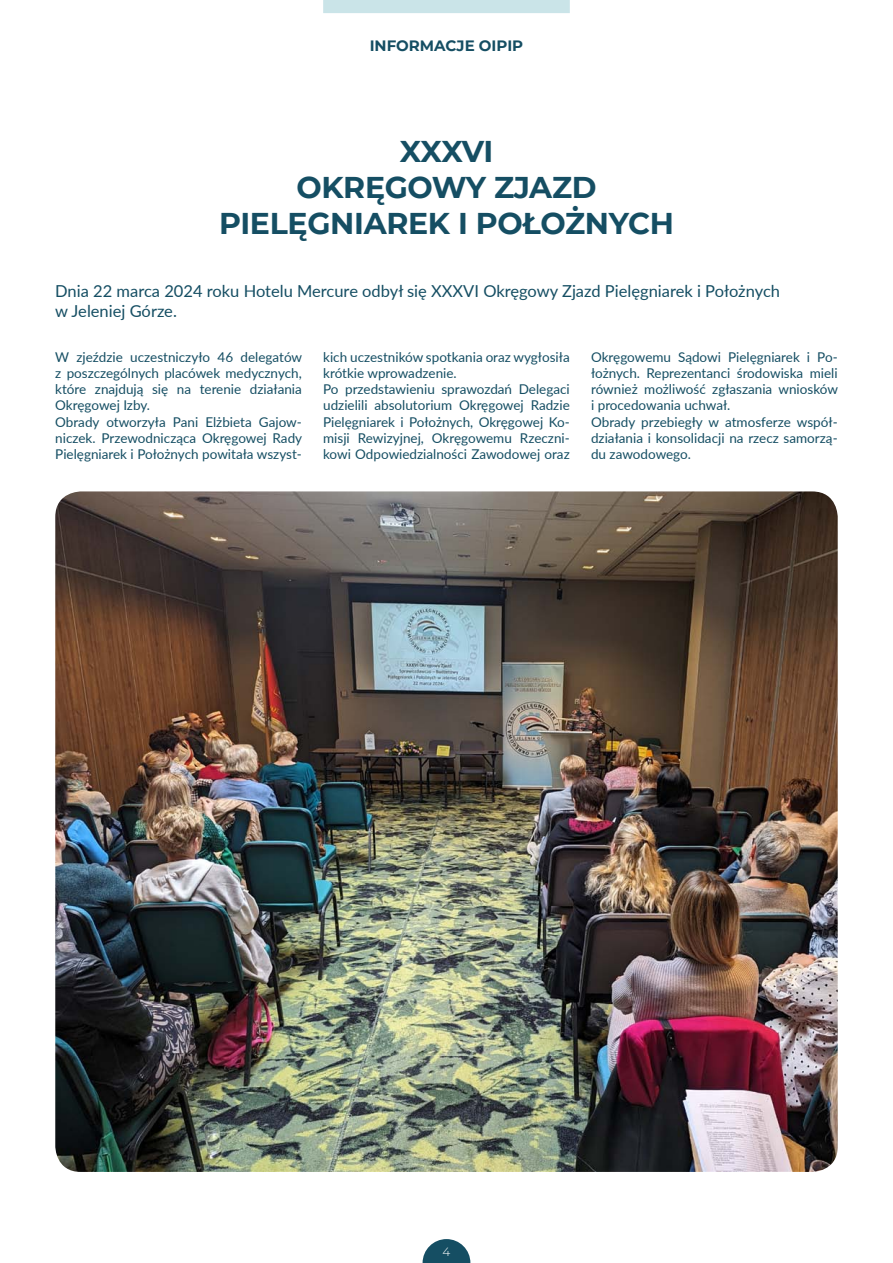
<style>
.page{position:relative;width:893px;height:1263px;background:#fff}
.page>*{position:absolute;margin:0;border:0;box-sizing:border-box;transform-origin:0 0}
.t1{font:700 30px/36px "Montserrat";letter-spacing:-.01em;color:#154e63;text-align:center}
.t2{font:16.5px/19.8px "Lato";color:#154e63}
.t3{font:700 15px "Montserrat";color:#154e63}
.t4{font:13.5px/16.2px "Lato";color:#154e63}
.t5{font:300 12px "Montserrat";color:#fff}
</style>
<div class="page">
<img style="left:55px;top:491px;width:783px;height:681px">
<div style="left:323px;top:0;width:247px;height:13px;background:#cae4e8"></div>
<svg style="left:423px;top:1239px;width:47px;height:24px"></svg>
<p class="t3" style="left:370px;top:35px;width:131px">I NFORMACJE OIPIP</p>
<h1 class="t1" style="left:219px;top:132px;width:456px">XXXVI<br>OKRĘGOWY ZJAZD<br>PIE LĘGNIARE K I POŁOŻNYCH</h1>
<p class="t2" style="left:55px;top:280px;width:726px">Dnia 22 marca 2024 roku Hotelu Mercure odbył się XXXVI Okręgowy Zjazd Pielęgniarek i Położnych w Jeleniej Górze.</p>
<p class="t4" style="left:55px;top:348px;width:248px">W zjeździe uczestniczyło 46 delegatów z poszczególnych placówek medycznych, które znajdują się na terenie działania Okręgowej Izby.<br>Obrady otworzyła Pani Elżbieta Gajow&shy;niczek. Przewodnicząca Okręgowej Rady Pielęgniarek i Położnych powitała wszyst-</p>
<p class="t4" style="left:323px;top:348px;width:248px">kich uczestników spotkania oraz wygłosiła krótkie wprowadzenie.<br>Po przedstawieniu sprawozdań Delegaci udzielili absolutorium Okręgowej Radzie Pielęgniarek i Położnych, Okręgowej Ko&shy;misji Rewizyjnej, Okręgowemu Rzeczni&shy;kowi Odpowiedzialności Zawodowej oraz</p>
<p class="t4" style="left:591px;top:348px;width:248px">Okręgowemu Sądowi Pielęgniarek i Po&shy;łożnych. Reprezentanci środowiska mieli również możliwość zgłaszania wniosków i procedowania uchwał.<br>Obrady przebiegły w atmosferze współ&shy;działania i konsolidacji na rzecz samorzą&shy;du zawodowego.</p>
<p class="t5" style="left:443px;top:1244px;width:9px">4</p>
</div>
